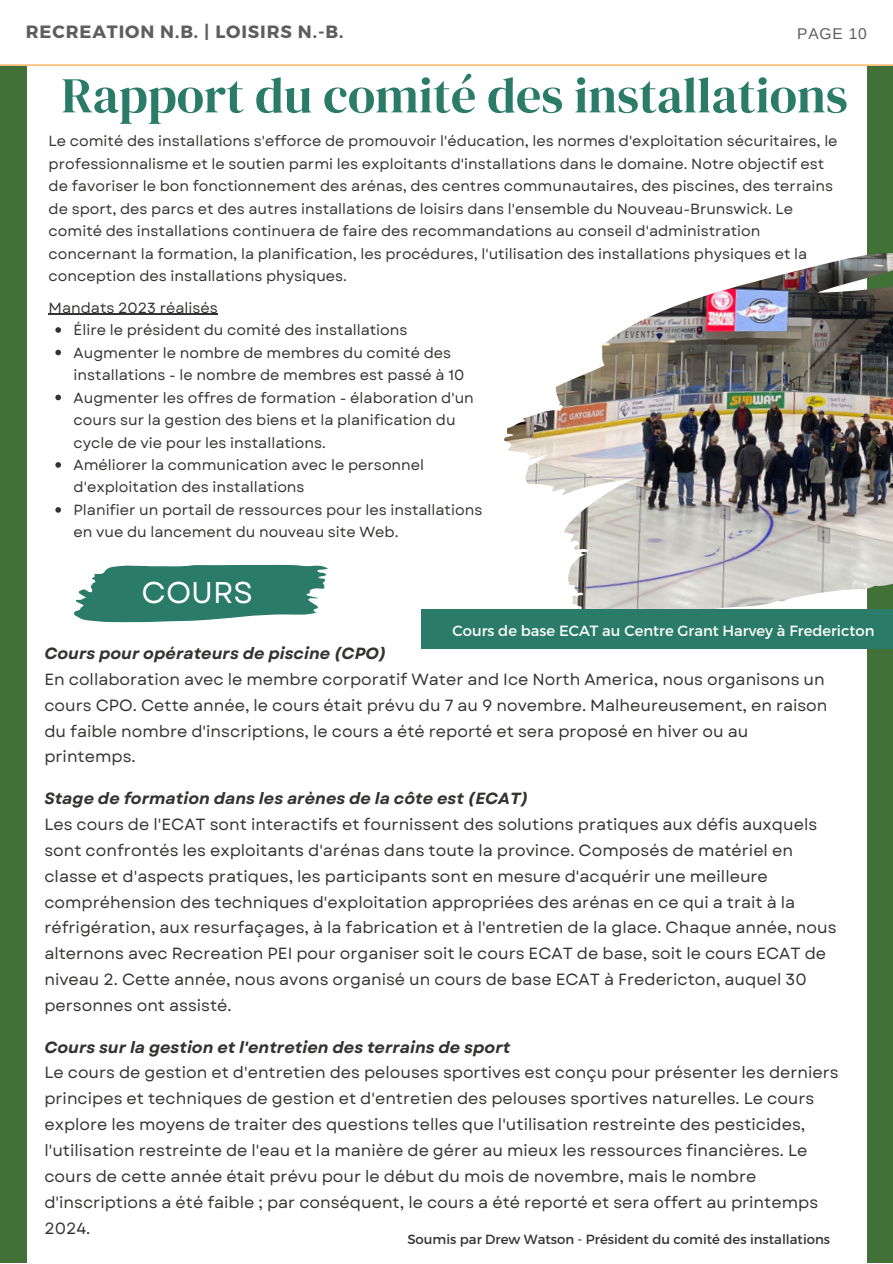
<style>
.page{position:relative;width:893px;height:1264px;background:#fff}
.page>*{position:absolute;margin:0;border:0;box-sizing:border-box;transform-origin:0 0}
.t1{font:50.1px "DM Serif Display";color:#2a7b68}
.t2{font:30px "Garet";color:#fff}
.t3{font:700 17.85px "Montserrat";letter-spacing:.05em;color:#5e5e5e}
.t4{font:16.2px/25.8px "Garet";color:#333332}
.t5{font:italic 700 16.2px "Garet";color:#333332}
.t6{font:15.6px "Arimo";letter-spacing:.05em;color:#5e5e5e}
.t7{font:14.7px/22.5px "Garet";color:#333332}
.t8{font:14.7px "Montserrat";color:#fff}
.t9{font:13.2px "Montserrat";color:#333332}
</style>
<div class="page">
<div style="left:0;top:0;width:892px;height:1262px;background:#417136"></div>
<div style="left:0;top:0;width:892px;height:65px;background:#fff"></div>
<div style="left:27px;top:47px;width:839px;height:1215px;background:#fff"></div>
<svg style="left:74px;top:565px;width:254px;height:57px;background:#4b8f7f"></svg>
<img style="left:504px;top:250px;width:388px;height:358px">
<svg style="left:55px;top:327px;width:6px;height:6px"></svg>
<svg style="left:55px;top:349px;width:6px;height:6px"></svg>
<svg style="left:55px;top:394px;width:6px;height:6px"></svg>
<svg style="left:55px;top:462px;width:6px;height:6px"></svg>
<svg style="left:55px;top:507px;width:6px;height:5px"></svg>
<hr style="left:49px;top:314px;width:169px;height:1px;background:#333332">
<div style="left:420px;top:608px;width:472px;height:40px;background:#2a7b68"></div>
<hr style="left:0;top:64px;width:892px;height:2px;background:#f59a2e">
<p class="t3" style="left:26px;top:21px;width:319px">RECREATION N.B. | LOISIRS N.-B.</p>
<p class="t6" style="left:797px;top:23px;width:71px">PAGE 10</p>
<h1 class="t1" style="left:61px;top:66px;width:787px">Rapport du comité des installations</h1>
<p class="t7" style="left:49px;top:130px;width:790px">Le comité des installations s'efforce de promouvoir l'éducation, les normes d'exploitation sécuritaires, le professionnalisme et le soutien parmi les exploitants d'installations dans le domaine. Notre objectif est de favoriser le bon fonctionnement des arénas, des centres communautaires, des piscines, des terrains de sport, des parcs et des autres installations de loisirs dans l'ensemble du Nouveau-Brunswick. Le comité des installations continuera de faire des recommandations au conseil d'administration concernant la formation, la planification, les procédures, l'utilisation des installations physiques et la conception des installations physiques.</p>
<p class="t7" style="left:49px;top:296px;width:171px">Mandats 2023 réalisés</p>
<p class="t7" style="left:74px;top:319px;width:410px">Élire le président du comité des installations Augmenter le nombre de membres du comité des installations - le nombre de membres est passé à 10<br>Augmenter les offres de formation - élaboration d'un cours sur la gestion des biens et la planification du cycle de vie pour les installations.<br>Améliorer la communication avec le personnel d'exploitation des installations<br>Planifier un portail de ressources pour les installations en vue du lancement du nouveau site Web.</p>
<h2 class="t2" style="left:142px;top:574px;width:113px">COURS</h2>
<p class="t8" style="left:452px;top:621px;width:423px">Cours de base ECAT au Centre Grant Harvey à Fredericton</p>
<p class="t5" style="left:44px;top:643px;width:343px">Cours pour opérateurs de piscine (CPO)</p>
<p class="t4" style="left:44px;top:666px;width:784px">En collaboration avec le membre corporatif Water and Ice North America, nous organisons un cours CPO. Cette année, le cours était prévu du 7 au 9 novembre. Malheureusement, en raison du faible nombre d'inscriptions, le cours a été reporté et sera proposé en hiver ou au printemps.</p>
<p class="t5" style="left:44px;top:788px;width:485px">Stage de formation dans les arènes de la côte est (ECAT)</p>
<p class="t4" style="left:44px;top:811px;width:793px">Les cours de l'ECAT sont interactifs et fournissent des solutions pratiques aux défis auxquels sont confrontés les exploitants d'arénas dans toute la province. Composés de matériel en classe et d'aspects pratiques, les participants sont en mesure d'acquérir une meilleure compréhension des techniques d'exploitation appropriées des arénas en ce qui a trait à la réfrigération, aux resurfaçages, à la fabrication et à l'entretien de la glace. Chaque année, nous alternons avec Recreation PEI pour organiser soit le cours ECAT de base, soit le cours ECAT de niveau 2. Cette année, nous avons organisé un cours de base ECAT à Fredericton, auquel 30 personnes ont assisté.</p>
<p class="t5" style="left:44px;top:1036px;width:467px">Cours sur la gestion et l'entretien des terrains de sport</p>
<p class="t4" style="left:44px;top:1060px;width:795px">Le cours de gestion et d'entretien des pelouses sportives est conçu pour présenter les derniers principes et techniques de gestion et d'entretien des pelouses sportives naturelles. Le cours explore les moyens de traiter des questions telles que l'utilisation restreinte des pesticides, l'utilisation restreinte de l'eau et la manière de gérer au mieux les ressources financières. Le cours de cette année était prévu pour le début du mois de novembre, mais le nombre d'inscriptions a été faible ; par conséquent, le cours a été reporté et sera offert au printemps 2024.</p>
<p class="t9" style="left:407px;top:1230px;width:424px">Soumis par Drew Watson - Président du comité des installations</p>
</div>
